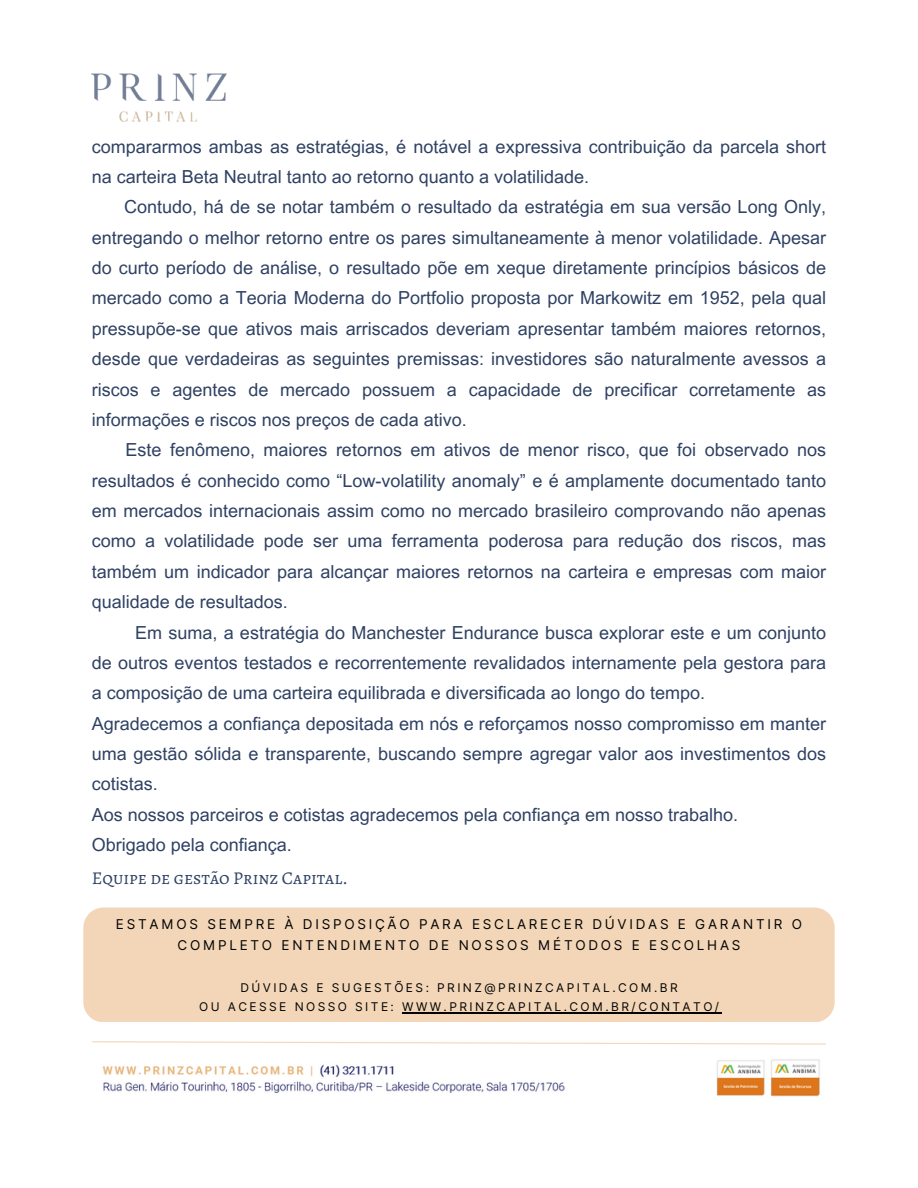
<style>
.page{position:relative;width:918px;height:1188px;background:#fff}
.page>*{position:absolute;margin:0;border:0;box-sizing:border-box;transform-origin:0 0}
.t1{font:18px "Arial MT Pro";color:#2f4163}
.t2{font:18px "Alegreya SC";color:#2f4163}
.t3{font:13.5px/21.3px "Inter";letter-spacing:.205em;color:#000;text-align:center}
.t4{font:12px/19px "Inter";letter-spacing:.205em;color:#000;text-align:center}
</style>
<div class="page">
<img style="left:92px;top:73px;width:135px;height:49px">
<svg style="left:92px;top:1041px;width:734px;height:4px"></svg>
<img style="left:102px;top:1059px;width:718px;height:38px">
<div style="left:83px;top:908px;width:752px;height:114px;background:#f2d6b7"></div>
<hr style="left:402px;top:1012px;width:320px;height:1px;background:#000">
<h1 class="t1" style="left:92px;top:140px;width:736px">compararmos ambas as estratégias, é notável a expressiva contribuição da parcela short</h1>
<h1 class="t1" style="left:92px;top:170px;width:499px">na carteira Beta Neutral tanto ao retorno quanto a volatilidade.</h1>
<h1 class="t1" style="left:124px;top:200px;width:703px">Contudo, há de se notar também o resultado da estratégia em sua versão Long Only,</h1>
<h1 class="t1" style="left:92px;top:231px;width:736px">entregando o melhor retorno entre os pares simultaneamente à menor volatilidade. Apesar</h1>
<h1 class="t1" style="left:92px;top:261px;width:736px">do curto período de análise, o resultado põe em xeque diretamente princípios básicos de</h1>
<h1 class="t1" style="left:92px;top:291px;width:736px">mercado como a Teoria Moderna do Portfolio proposta por Markowitz em 1952, pela qual</h1>
<h1 class="t1" style="left:92px;top:322px;width:736px">pressupõe-se que ativos mais arriscados deveriam apresentar também maiores retornos,</h1>
<h1 class="t1" style="left:92px;top:352px;width:736px">desde que verdadeiras as seguintes premissas: investidores são naturalmente avessos a</h1>
<h1 class="t1" style="left:92px;top:383px;width:736px">riscos e agentes de mercado possuem a capacidade de precificar corretamente as</h1>
<h1 class="t1" style="left:92px;top:413px;width:377px">informações e riscos nos preços de cada ativo.</h1>
<h1 class="t1" style="left:126px;top:443px;width:702px">Este fenômeno, maiores retornos em ativos de menor risco, que foi observado nos</h1>
<h1 class="t1" style="left:92px;top:474px;width:736px">resultados é conhecido como “Low-volatility anomaly” e é amplamente documentado tanto</h1>
<h1 class="t1" style="left:92px;top:504px;width:736px">em mercados internacionais assim como no mercado brasileiro comprovando não apenas</h1>
<h1 class="t1" style="left:92px;top:534px;width:736px">como a volatilidade pode ser uma ferramenta poderosa para redução dos riscos, mas</h1>
<h1 class="t1" style="left:92px;top:565px;width:736px">também um indicador para alcançar maiores retornos na carteira e empresas com maior</h1>
<h1 class="t1" style="left:92px;top:595px;width:198px">qualidade de resultados.</h1>
<h1 class="t1" style="left:135px;top:626px;width:692px">Em suma, a estratégia do Manchester Endurance busca explorar este e um conjunto</h1>
<h1 class="t1" style="left:92px;top:656px;width:736px">de outros eventos testados e recorrentemente revalidados internamente pela gestora para</h1>
<h1 class="t1" style="left:92px;top:686px;width:615px">a composição de uma carteira equilibrada e diversificada ao longo do tempo.</h1>
<h1 class="t1" style="left:92px;top:717px;width:736px">Agradecemos a confiança depositada em nós e reforçamos nosso compromisso em manter</h1>
<h1 class="t1" style="left:92px;top:747px;width:736px">uma gestão sólida e transparente, buscando sempre agregar valor aos investimentos dos</h1>
<h1 class="t1" style="left:92px;top:777px;width:68px">cotistas.</h1>
<h1 class="t1" style="left:92px;top:808px;width:648px">Aos nossos parceiros e cotistas agradecemos pela confiança em nosso trabalho.</h1>
<h1 class="t1" style="left:92px;top:838px;width:202px">Obrigado pela confiança.</h1>
<h1 class="t2" style="left:92px;top:866px;width:258px">Equipe de gestão Prinz Capital.</h1>
<p class="t3" style="left:116px;top:913px;width:688px">ESTAMOS SEMPRE À DISPOSIÇÃO PARA ESCLARECER DÚVIDAS E GARANTIR O<br>COMPLETO ENTENDIMENTO DE NOSSOS MÉTODOS E ESCOLHAS</p>
<p class="t4" style="left:199px;top:978px;width:522px">DÚVIDAS E SUGESTÕES: PRINZ@PRINZCAPITAL.COM.BR<br>OU ACESSE NOSSO SITE: WWW.PRINZCAPITAL.COM.BR/CONTATO/</p>
</div>
